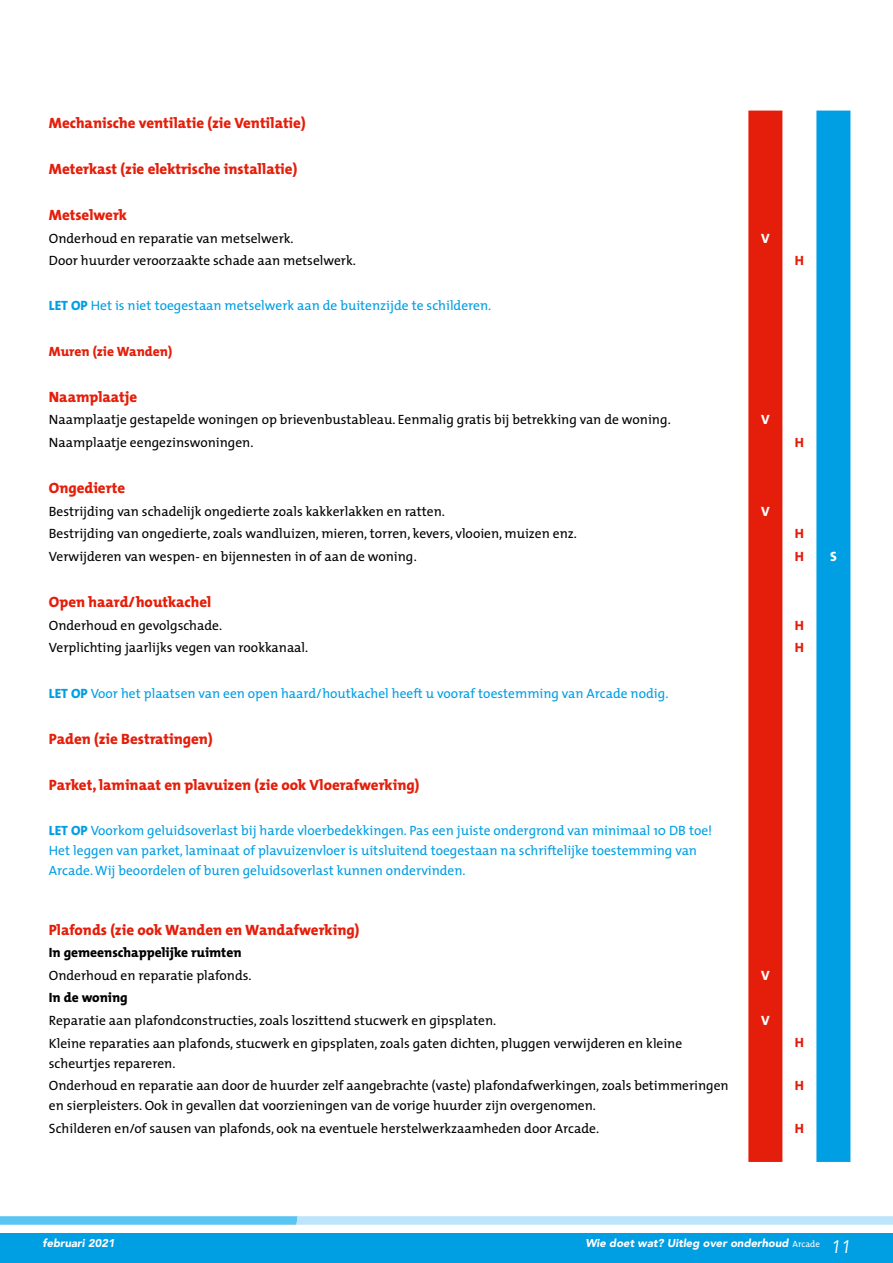
<style>
.page{position:relative;width:893px;height:1263px;background:#fff}
.page>*{position:absolute;margin:0;border:0;box-sizing:border-box;transform-origin:0 0}
.t1{font:800 15px "The Mix";color:#e41e0a}
.t2{font:13.5px/20.1px "The Mix";color:#000}
.t3{font:13.5px/20.1px "The Mix";color:#009ee3}
.t4{font:800 13.5px "The Mix";color:#000}
.t5{font:800 13.5px "The Mix";color:#e41e0a}
.t6{font:800 13.5px "The Mix";color:#fff}
.t7{font:italic 900 11.25px "Avenir";color:#fff}
.s1{font-weight:800}
.s2{font-family:"The Mix";font-weight:400;font-style:normal;font-size:9px}
.s3{font-weight:400;font-size:18px}
</style>
<div class="page">
<svg style="left:0;top:1216px;width:893px;height:9px"></svg>
<div style="left:0;top:1233px;width:893px;height:30px;background:#009ee3"></div>
<div style="left:748px;top:111px;width:34px;height:1051px;background:#e41e0a"></div>
<div style="left:816px;top:111px;width:34px;height:1051px;background:#009ee3"></div>
<p class="t1" style="left:49px;top:110px;width:258px">Mechanische ventilatie (zie Ventilatie)</p>
<p class="t1" style="left:49px;top:156px;width:250px">Meterkast (zie elektrische installatie)</p>
<p class="t1" style="left:49px;top:202px;width:80px">Metselwerk</p>
<p class="t2" style="left:49px;top:228px;width:245px">Onderhoud en reparatie van metselwerk.</p>
<p class="t6" style="left:761px;top:227px;width:10px">V</p>
<p class="t2" style="left:49px;top:250px;width:307px">Door huurder veroorzaakte schade aan metselwerk.</p>
<p class="t5" style="left:795px;top:249px;width:11px">H</p>
<p class="t3" style="left:49px;top:295px;width:443px"><span class="s1">LET OP</span> Het is niet toegestaan metselwerk aan de buitenzijde te schilderen.</p>
<p class="t5" style="left:49px;top:340px;width:125px">Muren (zie Wanden)</p>
<p class="t1" style="left:49px;top:384px;width:90px">Naamplaatje</p>
<p class="t2" style="left:49px;top:409px;width:622px">Naamplaatje gestapelde woningen op brievenbustableau. Eenmalig gratis bij betrekking van de woning.</p>
<p class="t6" style="left:761px;top:408px;width:10px">V</p>
<p class="t2" style="left:49px;top:432px;width:205px">Naamplaatje eengezinswoningen.</p>
<p class="t5" style="left:795px;top:431px;width:11px">H</p>
<p class="t1" style="left:49px;top:475px;width:78px">Ongedierte</p>
<p class="t2" style="left:49px;top:501px;width:396px">Bestrijding van schadelijk ongedierte zoals kakkerlakken en ratten.</p>
<p class="t6" style="left:761px;top:500px;width:10px">V</p>
<p class="t2" style="left:49px;top:523px;width:528px">Bestrijding van ongedierte, zoals wandluizen, mieren, torren, kevers, vlooien, muizen enz.</p>
<p class="t5" style="left:795px;top:522px;width:11px">H</p>
<p class="t2" style="left:49px;top:546px;width:368px">Verwijderen van wespen- en bijennesten in of aan de woning.</p>
<p class="t5" style="left:795px;top:545px;width:11px">H</p>
<p class="t6" style="left:830px;top:545px;width:8px">S</p>
<p class="t1" style="left:49px;top:589px;width:164px">Open haard/houtkachel</p>
<p class="t2" style="left:49px;top:615px;width:173px">Onderhoud en gevolgschade.</p>
<p class="t5" style="left:795px;top:614px;width:11px">H</p>
<p class="t2" style="left:49px;top:637px;width:259px">Verplichting jaarlijks vegen van rookkanaal.</p>
<p class="t5" style="left:795px;top:636px;width:11px">H</p>
<p class="t3" style="left:49px;top:682px;width:620px"><span class="s1">LET OP</span> Voor het plaatsen van een open haard/houtkachel heeft u vooraf toestemming van Arcade nodig.</p>
<p class="t1" style="left:49px;top:726px;width:165px">Paden (zie Bestratingen)</p>
<p class="t1" style="left:49px;top:772px;width:372px">Parket, laminaat en plavuizen (zie ook Vloerafwerking)</p>
<p class="t3" style="left:49px;top:820px;width:665px"><span class="s1">LET OP</span> Voorkom geluidsoverlast bij harde vloerbedekkingen. Pas een juiste ondergrond van minimaal 10 DB toe!<br>Het leggen van parket, laminaat of plavuizenvloer is uitsluitend toegestaan na schriftelijke toestemming van<br>Arcade. Wij beoordelen of buren geluidsoverlast kunnen ondervinden.</p>
<p class="t1" style="left:49px;top:917px;width:312px">Plafonds (zie ook Wanden en Wandafwerking)</p>
<p class="t4" style="left:49px;top:941px;width:194px">In gemeenschappelijke ruimten</p>
<p class="t2" style="left:49px;top:965px;width:203px">Onderhoud en reparatie plafonds.</p>
<p class="t6" style="left:761px;top:964px;width:10px">V</p>
<p class="t4" style="left:49px;top:986px;width:80px">In de woning</p>
<p class="t2" style="left:49px;top:1010px;width:447px">Reparatie aan plafondconstructies, zoals loszittend stucwerk en gipsplaten.</p>
<p class="t6" style="left:761px;top:1009px;width:10px">V</p>
<p class="t2" style="left:49px;top:1032px;width:635px">Kleine reparaties aan plafonds, stucwerk en gipsplaten, zoals gaten dichten, pluggen verwijderen en kleine scheurtjes repareren.</p>
<p class="t5" style="left:795px;top:1031px;width:11px">H</p>
<p class="t2" style="left:49px;top:1075px;width:681px">Onderhoud en reparatie aan door de huurder zelf aangebrachte (vaste) plafondafwerkingen, zoals betimmeringen en sierpleisters. Ook in gevallen dat voorzieningen van de vorige huurder zijn overgenomen.</p>
<p class="t5" style="left:795px;top:1074px;width:11px">H</p>
<p class="t2" style="left:49px;top:1118px;width:550px">Schilderen en/of sausen van plafonds, ook na eventuele herstelwerkzaamheden door Arcade.</p>
<p class="t5" style="left:795px;top:1117px;width:11px">H</p>
<p class="t7" style="left:43px;top:1236px;width:74px">februari 2021</p>
<p class="t7" style="left:585px;top:1236px;width:267px">Wie doet wat? Uitleg over onderhoud <span class="s2">Arcade</span> <span class="s3">11</span></p>
</div>
